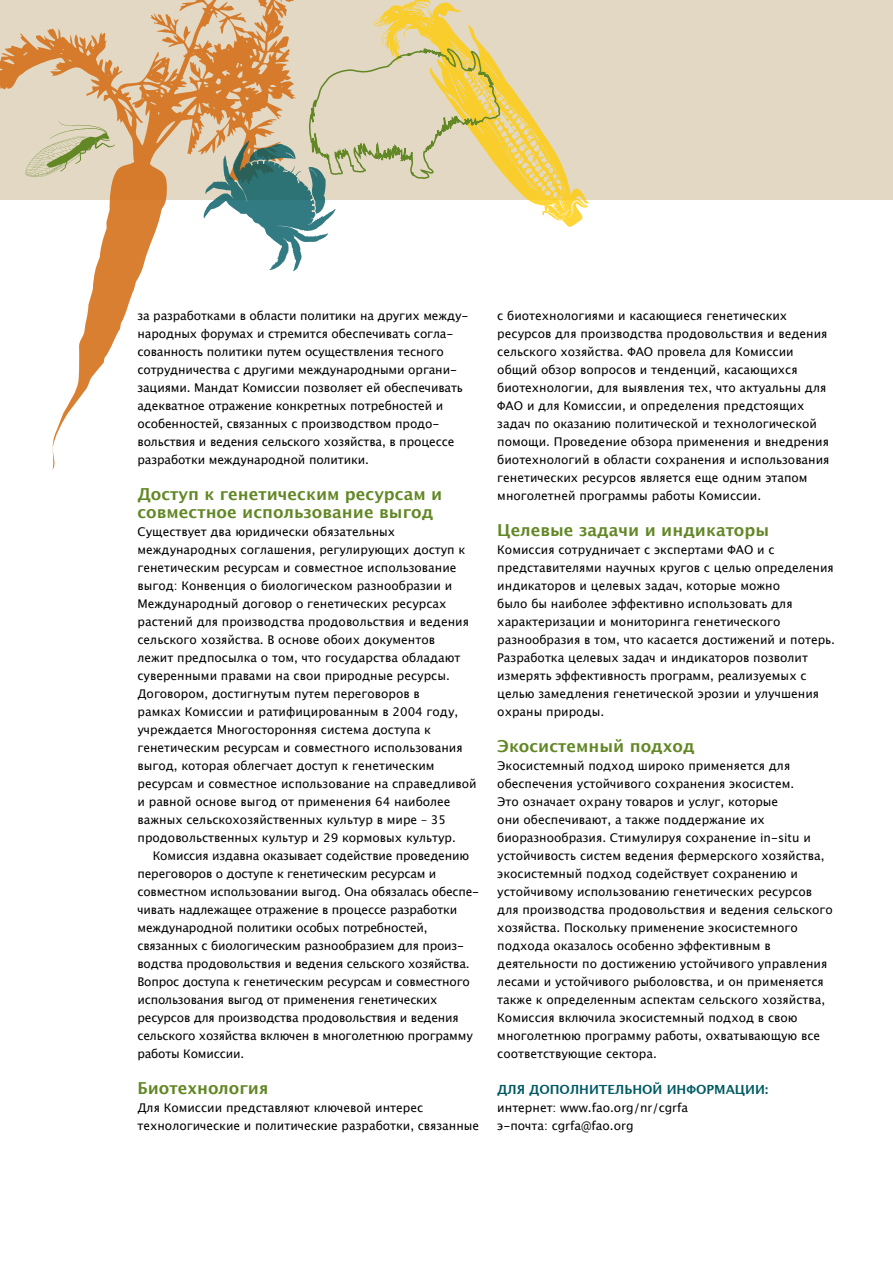
<style>
.page{position:relative;width:893px;height:1263px;background:#fff}
.page>*{position:absolute;margin:0;border:0;box-sizing:border-box;transform-origin:0 0}
.t1{font:700 16.5px/18px "Lucida Grande";color:#628725}
.t2{font:700 12.6px "Lucida Grande";color:#005a63}
.t3{font:12px/18px "Lucida Grande";color:#000}
</style>
<div class="page">
<div style="left:0;top:0;width:893px;height:199px;background:#e2d8c3"></div>
<svg style="left:0;top:0;width:294px;height:470px"></svg>
<svg style="left:25px;top:115px;width:90px;height:70px"></svg>
<svg style="left:373px;top:0;width:216px;height:227px"></svg>
<svg style="left:204px;top:45px;width:297px;height:226px"></svg>
<p class="t3" style="left:137px;top:307px;width:332px">за разработками в области политики на других между&shy;народных форумах и стремится обеспечивать согла&shy;сованность политики путем осуществления тесного сотрудничества с другими международными органи&shy;зациями. Мандат Комиссии позволяет ей обеспечивать адекватное отражение конкретных потребностей и особенностей, связанных с производством продо&shy;вольствия и ведения сельского хозяйства, в процессе разработки международной политики.</p>
<h1 class="t1" style="left:137px;top:485px;width:306px">Доступ к генетическим ресурсам и совместное использование выгод</h1>
<p class="t3" style="left:137px;top:523px;width:343px">Существует два юридически обязательных международных соглашения, регулирующих доступ к генетическим ресурсам и совместное использование выгод: Конвенция о биологическом разнообразии и Международный договор о генетических ресурсах растений для производства продовольствия и ведения сельского хозяйства. В основе обоих документов<br>лежит предпосылка о том, что государства обладают суверенными правами на свои природные ресурсы.<br>Договором, достигнутым путем переговоров в<br>рамках Комиссии и ратифицированным в 2004 году, учреждается Многосторонняя система доступа к генетическим ресурсам и совместного использования выгод, которая облегчает доступ к генетическим ресурсам и совместное использование на справедливой и равной основе выгод от применения 64 наиболее важных сельскохозяйственных культур в мире – 35 продовольственных культур и 29 кормовых культур.<br>Комиссия издавна оказывает содействие проведению переговоров о доступе к генетическим ресурсам и совместном использовании выгод. Она обязалась обеспе&shy;чивать надлежащее отражение в процессе разработки международной политики особых потребностей, связанных с биологическим разнообразием для произ&shy;водства продовольствия и ведения сельского хозяйства.<br>Вопрос доступа к генетическим ресурсам и совместного использования выгод от применения генетических ресурсов для производства продовольствия и ведения сельского хозяйства включен в многолетнюю программу работы Комиссии.</p>
<h1 class="t1" style="left:137px;top:1079px;width:132px">Биотехнология</h1>
<p class="t3" style="left:137px;top:1099px;width:343px">Для Комиссии представляют ключевой интерес технологические и политические разработки, связанные</p>
<p class="t3" style="left:497px;top:307px;width:334px">с биотехнологиями и касающиеся генетических ресурсов для производства продовольствия и ведения сельского хозяйства. ФАО провела для Комиссии общий обзор вопросов и тенденций, касающихся биотехнологии, для выявления тех, что актуальны для ФАО и для Комиссии, и определения предстоящих задач по оказанию политической и технологической помощи. Проведение обзора применения и внедрения биотехнологий в области сохранения и использования генетических ресурсов является еще одним этапом многолетней программы работы Комиссии.</p>
<h1 class="t1" style="left:497px;top:521px;width:273px">Целевые задачи и индикаторы</h1>
<p class="t3" style="left:497px;top:541px;width:339px">Комиссия сотрудничает с экспертами ФАО и с представителями научных кругов с целью определения индикаторов и целевых задач, которые можно<br>было бы наиболее эффективно использовать для характеризации и мониторинга генетического разнообразия в том, что касается достижений и потерь.<br>Разработка целевых задач и индикаторов позволит измерять эффективность программ, реализуемых с целью замедления генетической эрозии и улучшения охраны природы.</p>
<h1 class="t1" style="left:497px;top:737px;width:199px">Экосистемный подход</h1>
<p class="t3" style="left:497px;top:757px;width:337px">Экосистемный подход широко применяется для обеспечения устойчивого сохранения экосистем.<br>Это означает охрану товаров и услуг, которые<br>они обеспечивают, а также поддержание их биоразнообразия. Стимулируя сохранение in-situ и устойчивость систем ведения фермерского хозяйства, экосистемный подход содействует сохранению и устойчивому использованию генетических ресурсов для производства продовольствия и ведения сельского хозяйства. Поскольку применение экосистемного подхода оказалось особенно эффективным в деятельности по достижению устойчивого управления лесами и устойчивого рыболовства, и он применяется также к определенным аспектам сельского хозяйства, Комиссия включила экосистемный подход в свою многолетнюю программу работы, охватывающую все соответствующие сектора.</p>
<p class="t2" style="left:497px;top:1079px;width:272px">ДЛЯ ДОПОЛНИТЕЛЬНОЙ И НФОРМАЦИИ:</p>
<p class="t3" style="left:497px;top:1099px;width:192px">интернет: www.fao.org/nr/cgrfa э-почта: cgrfa@fao.org</p>
</div>
